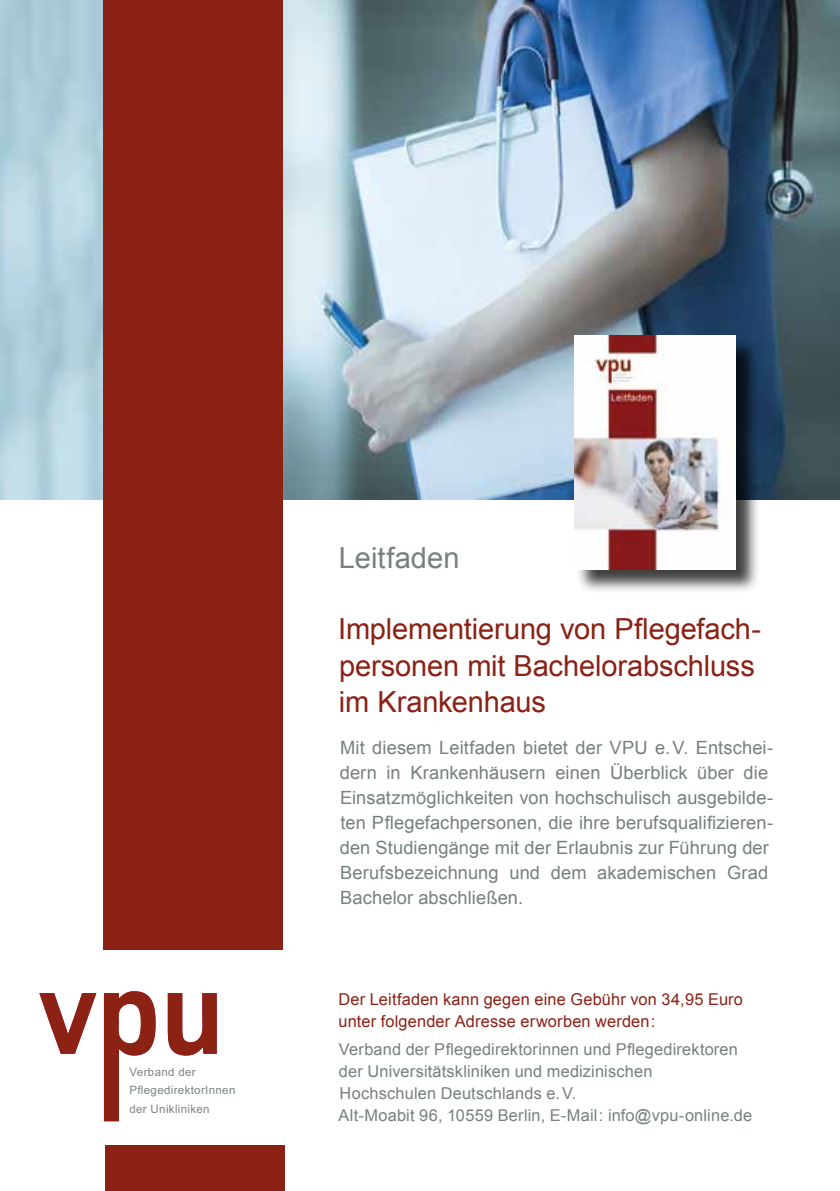
<style>
.page{position:relative;width:840px;height:1191px;background:#fff}
.page>*{position:absolute;margin:0;border:0;box-sizing:border-box;transform-origin:0 0}
.t1{font:29px/36.6px "Arial";letter-spacing:-.005em;color:#8b2115}
.t2{font:29px "Arial";letter-spacing:.005em;color:#76807f}
.t3{font:18.2px/25px "Arial";letter-spacing:.005em;color:#76807f}
.t4{font:16.4px/22px "Arial";letter-spacing:.01em;color:#76807f}
.t5{font:16.4px/22px "Arial";letter-spacing:.01em;color:#8b2115}
.t6{font:11.6px/18.4px "Arial";letter-spacing:.03em;color:#7c8482}
</style>
<div class="page">
<img style="left:0;top:0;width:839px;height:499px">
<div style="left:103px;top:0;width:179px;height:950px;background:#8b2115"></div>
<svg style="left:39px;top:993px;width:57px;height:60px"></svg>
<svg style="left:167px;top:993px;width:50px;height:63px"></svg>
<svg style="left:104px;top:991px;width:51px;height:130px"></svg>
<div style="left:105px;top:1145px;width:180px;height:46px;background:#8b2115"></div>
<div style="left:576px;top:337px;width:183px;height:256px;background:#000;opacity:.75"></div>
<img style="left:574px;top:336px;width:161px;height:233px">
<p class="t6" style="left:129px;top:1062px;width:107px">Verband der<br>PflegedirektorInnen der Unikliniken</p>
<h1 class="t2" style="left:338px;top:539px;width:122px">Leitfaden</h1>
<h1 class="t1" style="left:338px;top:611px;width:424px">Implementierung von Pflegefach&shy;personen mit Bachelorabschluss im Krankenhaus</h1>
<p class="t3" style="left:339px;top:735px;width:434px">Mit diesem Leitfaden bietet der VPU e.V. Entschei&shy;dern in Krankenhäusern einen Überblick über die Einsatzmöglichkeiten von hochschulisch ausgebilde&shy;ten Pflegefachpersonen, die ihre berufsqualifizieren&shy;den Studiengänge mit der Erlaubnis zur Führung der Berufsbezeichnung und dem akademischen Grad Bachelor abschließen.</p>
<p class="t5" style="left:338px;top:988px;width:406px">Der Leitfaden kann gegen eine Gebühr von 34,95 Euro unter folgender Adresse erworben werden :</p>
<p class="t4" style="left:338px;top:1038px;width:415px">Verband der Pflegedirektorinnen und Pflegedirektoren der Universitätskliniken und medizinischen Hochschulen Deutschlands e.V.<br>Alt-Moabit 96, 10559 Berlin, E-Mail : info@vpu-online.de</p>
</div>
